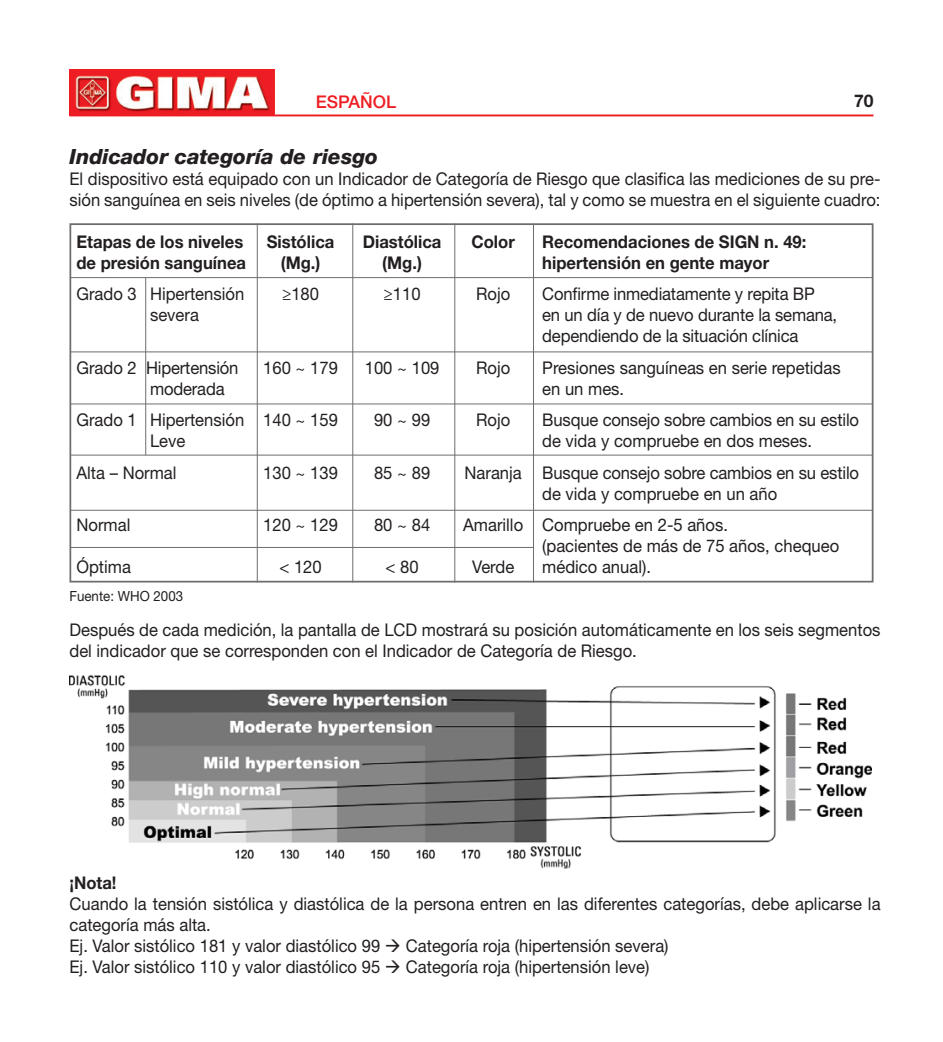
<style>
.page{position:relative;width:943px;height:1042px;background:#fff}
.page>*{position:absolute;margin:0;border:0;box-sizing:border-box;transform-origin:0 0}
.t1{font:italic 800 21px "Helvetica Neue LT Std";color:#231f20}
.t2{font:17.5px/21px "Helvetica Neue LT Std";color:#231f20;scale:.95 1}
.t3{font:700 17.5px "Helvetica Neue LT Std";color:#231f20;scale:.95 1}
.t4{font:500 17.5px "Helvetica Neue LT Std";color:#ee1d23}
.t5{font:700 17.5px "Helvetica Neue LT Std";color:#231f20}
.t6{font:14px "Helvetica Neue LT Std";color:#231f20;scale:.95 1}
</style>
<div class="page">
<hr style="left:69px;top:114px;width:804px;height:2px;background:#ee1d23">
<img style="left:69px;top:69px;width:205px;height:45px">
<div style="left:69px;top:223px;width:804px;height:359px;border:2px solid #6c6d70"></div>
<hr style="left:70px;top:277px;width:802px;height:1px;background:#6c6d70">
<hr style="left:70px;top:403px;width:802px;height:1px;background:#6c6d70">
<hr style="left:70px;top:454px;width:802px;height:2px;background:#6c6d70">
<hr style="left:70px;top:510px;width:802px;height:1px;background:#6c6d70">
<hr style="left:257px;top:223px;width:1px;height:359px;background:#6c6d70">
<hr style="left:454px;top:223px;width:1px;height:359px;background:#6c6d70">
<hr style="left:352px;top:223px;width:1px;height:359px;background:#6c6d70">
<hr style="left:70px;top:351px;width:802px;height:1px;background:#6c6d70">
<hr style="left:145px;top:278px;width:1px;height:177px;background:#6c6d70">
<hr style="left:70px;top:547px;width:463px;height:1px;background:#6c6d70">
<img style="left:69px;top:675px;width:802px;height:194px">
<hr style="left:533px;top:223px;width:1px;height:359px;background:#6c6d70">
<p class="t4" style="left:316px;top:91px;width:82px">ESPAÑOL</p>
<p class="t5" style="left:854px;top:90px;width:21px">70</p>
<p class="t1" style="left:69px;top:144px;width:310px">Indicador categoría de riesgo</p>
<p class="t2" style="left:69px;top:168px;width:855px">El dispositivo está equipado con un Indicador de Categoría de Riesgo que clasifica las mediciones de su pre&shy;sión sanguínea en seis niveles (de óptimo a hipertensión severa), tal y como se muestra en el siguiente cuadro:</p>
<p class="t3" style="left:76px;top:231px;width:177px">Etapas de los niveles</p>
<p class="t3" style="left:267px;top:231px;width:73px">Sistólica</p>
<p class="t3" style="left:363px;top:231px;width:84px">Diastólica</p>
<p class="t3" style="left:471px;top:231px;width:47px">Color</p>
<p class="t3" style="left:542px;top:231px;width:280px">Recomendaciones de SIGN n. 49:</p>
<p class="t3" style="left:76px;top:252px;width:180px">de presión sanguínea</p>
<p class="t3" style="left:281px;top:252px;width:43px">(Mg.)</p>
<p class="t3" style="left:382px;top:252px;width:43px">(Mg.)</p>
<p class="t3" style="left:542px;top:252px;width:240px">hipertensión en gente mayor</p>
<p class="t2" style="left:76px;top:283px;width:178px">Grado 3 Hipertensión</p>
<p class="t2" style="left:282px;top:283px;width:41px">≥180</p>
<p class="t2" style="left:383px;top:283px;width:41px">≥110</p>
<p class="t2" style="left:476px;top:283px;width:37px">Rojo</p>
<p class="t2" style="left:542px;top:283px;width:288px">Confirme inmediatamente y repita BP</p>
<p class="t2" style="left:150px;top:304px;width:53px">severa</p>
<p class="t2" style="left:542px;top:304px;width:312px">en un día y de nuevo durante la semana,</p>
<p class="t2" style="left:542px;top:325px;width:271px">dependiendo de la situación clínica</p>
<p class="t2" style="left:76px;top:357px;width:172px">Grado 2 Hipertensión</p>
<p class="t2" style="left:263px;top:357px;width:80px">160 ~ 179</p>
<p class="t2" style="left:365px;top:357px;width:80px">100 ~ 109</p>
<p class="t2" style="left:476px;top:357px;width:37px">Rojo</p>
<p class="t2" style="left:542px;top:357px;width:316px">Presiones sanguíneas en serie repetidas</p>
<p class="t2" style="left:150px;top:378px;width:80px">moderada</p>
<p class="t2" style="left:542px;top:378px;width:88px">en un mes.</p>
<p class="t2" style="left:76px;top:409px;width:277px">Grado 1 Hipertensión 140 ~ 159</p>
<p class="t2" style="left:374px;top:409px;width:61px">90 ~ 99</p>
<p class="t2" style="left:476px;top:409px;width:37px">Rojo</p>
<p class="t2" style="left:542px;top:409px;width:335px">Busque consejo sobre cambios en su estilo</p>
<p class="t2" style="left:150px;top:430px;width:39px">Leve</p>
<p class="t2" style="left:542px;top:430px;width:285px">de vida y compruebe en dos meses.</p>
<p class="t2" style="left:76px;top:462px;width:107px">Alta – Normal</p>
<p class="t2" style="left:263px;top:462px;width:80px">130 ~ 139</p>
<p class="t2" style="left:374px;top:462px;width:61px">85 ~ 89</p>
<p class="t2" style="left:464px;top:462px;width:417px">Naranja Busque consejo sobre cambios en su estilo</p>
<p class="t2" style="left:542px;top:483px;width:249px">de vida y compruebe en un año</p>
<p class="t2" style="left:76px;top:514px;width:58px">Normal</p>
<p class="t2" style="left:263px;top:514px;width:80px">120 ~ 129</p>
<p class="t2" style="left:374px;top:514px;width:61px">80 ~ 84</p>
<p class="t2" style="left:463px;top:514px;width:280px">Amarillo Compruebe en 2-5 años.</p>
<p class="t2" style="left:542px;top:535px;width:314px">(pacientes de más de 75 años, chequeo</p>
<p class="t2" style="left:76px;top:556px;width:59px">Óptima</p>
<p class="t2" style="left:279px;top:556px;width:46px">&lt; 120</p>
<p class="t2" style="left:385px;top:556px;width:36px">&lt; 80</p>
<p class="t2" style="left:472px;top:556px;width:46px">Verde</p>
<p class="t2" style="left:542px;top:556px;width:116px">médico anual).</p>
<p class="t6" style="left:69px;top:588px;width:121px">Fuente: WHO 2003</p>
<p class="t2" style="left:69px;top:619px;width:855px">Después de cada medición, la pantalla de LCD mostrará su posición automáticamente en los seis segmentos del indicador que se corresponden con el Indicador de Categoría de Riesgo.</p>
<p class="t3" style="left:69px;top:871px;width:51px">¡Nota!</p>
<p class="t2" style="left:69px;top:892px;width:855px">Cuando la tensión sistólica y diastólica de la persona entren en las diferentes categorías, debe aplicarse la categoría más alta.</p>
<p class="t2" style="left:69px;top:934px;width:632px">Ej. Valor sistólico 181 y valor diastólico 99 → Categoría roja (hipertensión severa)</p>
<p class="t2" style="left:69px;top:955px;width:612px">Ej. Valor sistólico 110 y valor diastólico 95 → Categoría roja (hipertensión leve)</p>
</div>
